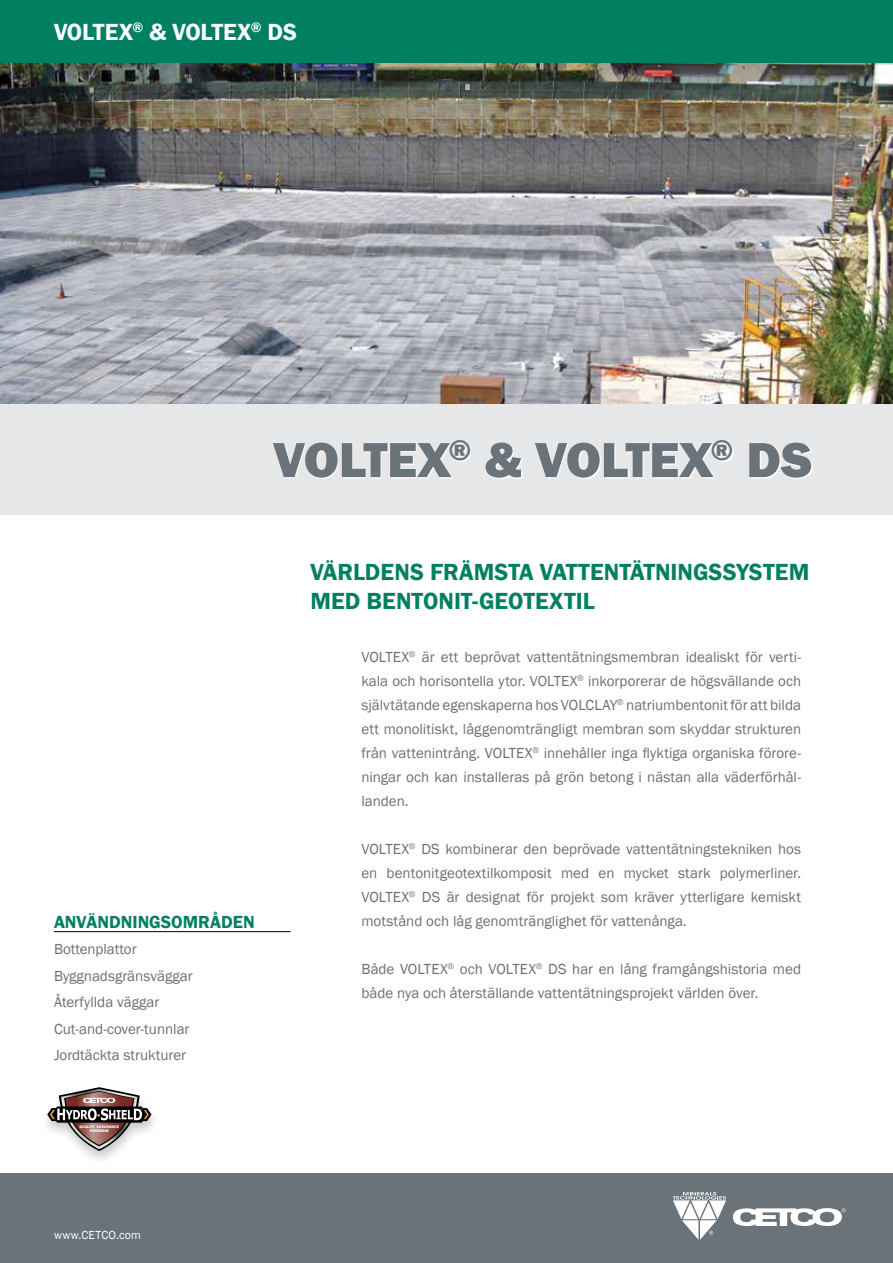
<style>
.page{position:relative;width:893px;height:1263px;background:#fff}
.page>*{position:absolute;margin:0;border:0;box-sizing:border-box;transform-origin:0 0}
.t1{font:800 51px "Franklin Gothic";letter-spacing:-.005em;color:#6a727a}
.t2{font:600 24px/28.5px "Franklin Gothic";color:#008061}
.t3{font:600 24px "Franklin Gothic";color:#fff}
.t4{font:600 18px "Franklin Gothic";color:#008061}
.t5{font:15px/24px "Franklin Gothic";color:#6d6e71;text-align:justify}
.t6{font:12px "Franklin Gothic";letter-spacing:.02em;color:#fff}
.t7{font:3.75px/3.9px "ITC Franklin Gothic Std Hvy";letter-spacing:.04em;color:#fff;text-align:center}
</style>
<div class="page">
<div style="left:0;top:0;width:893px;height:64px;background:#008061"></div>
<div style="left:0;top:404px;width:893px;height:110px;background:#e6e7e8"></div>
<div style="left:0;top:1174px;width:893px;height:89px;background:#6a727a"></div>
<svg style="left:733px;top:1208px;width:113px;height:18px"></svg>
<svg style="left:673px;top:1192px;width:53px;height:48px"></svg>
<hr style="left:54px;top:931px;width:237px;height:1px;background:#000">
<div style="left:40px;top:1085px;width:121px;height:81px;background:#000;opacity:.21"></div>
<svg style="left:47px;top:1087px;width:104px;height:64px"></svg>
<div style="left:273px;top:441px;width:540px;height:38px;background:linear-gradient(to right,#f3f3f4,#f2f3f3)"></div>
<img style="left:0;top:64px;width:893px;height:340px">
<h2 class="t3" style="left:54px;top:17px;width:245px">VOLTEX<sup>®</sup> &amp; VOLTEX<sup>®</sup> DS</h2>
<h1 class="t1" style="left:273px;top:427px;width:541px">VOLTEX<sup>®</sup> &amp; VOLTEX<sup>®</sup> DS</h1>
<p class="t4" style="left:54px;top:910px;width:202px">ANVÄNDNINGSOMRÅDEN</p>
<p class="t5" style="left:54px;top:936px;width:140px;line-height:26.5px;text-align:left">Bottenplattor<br>Byggnadsgränsväggar<br>Återfyllda väggar<br>Cut-and-cover-tunnlar<br>Jordtäckta strukturer</p>
<p class="t7" style="left:80px;top:1125px;width:41px">QUALITY ASSURANCE<br>PROGRAM</p>
<p class="t6" style="left:54px;top:1227px;width:89px">www.CETCO.com</p>
<h2 class="t2" style="left:310px;top:558px;width:500px">VÄRLDENS FRÄMSTA VATTENTÄTNINGSSYSTEM<br>MED BENTONIT-GEOTEXTIL</h2>
<p class="t5" style="left:361px;top:645px;width:441px">VOLTEX<sup>®</sup> är ett beprövat vattentätningsmembran idealiskt för verti&shy;kala och horisontella ytor. VOLTEX<sup>®</sup> inkorporerar de högsvällande och självtätande egenskaperna hos VOLCLAY<sup>®</sup> natriumbentonit för att bilda ett monolitiskt, låggenomträngligt membran som skyddar strukturen från vattenintrång. VOLTEX<sup>®</sup> innehåller inga flyktiga organiska förore&shy;ningar och kan installeras på grön betong i nästan alla väderförhål&shy;landen.</p>
<p class="t5" style="left:361px;top:837px;width:441px">VOLTEX<sup>®</sup> DS kombinerar den beprövade vattentätningstekniken hos en bentonitgeotextilkomposit med en mycket stark polymerliner.<br>VOLTEX<sup>®</sup> DS är designat för projekt som kräver ytterligare kemiskt motstånd och låg genomtränglighet för vattenånga.</p>
<p class="t5" style="left:361px;top:957px;width:441px">Både VOLTEX<sup>®</sup> och VOLTEX<sup>®</sup> DS har en lång framgångshistoria med både nya och återställande vattentätningsprojekt världen över.</p>
</div>
